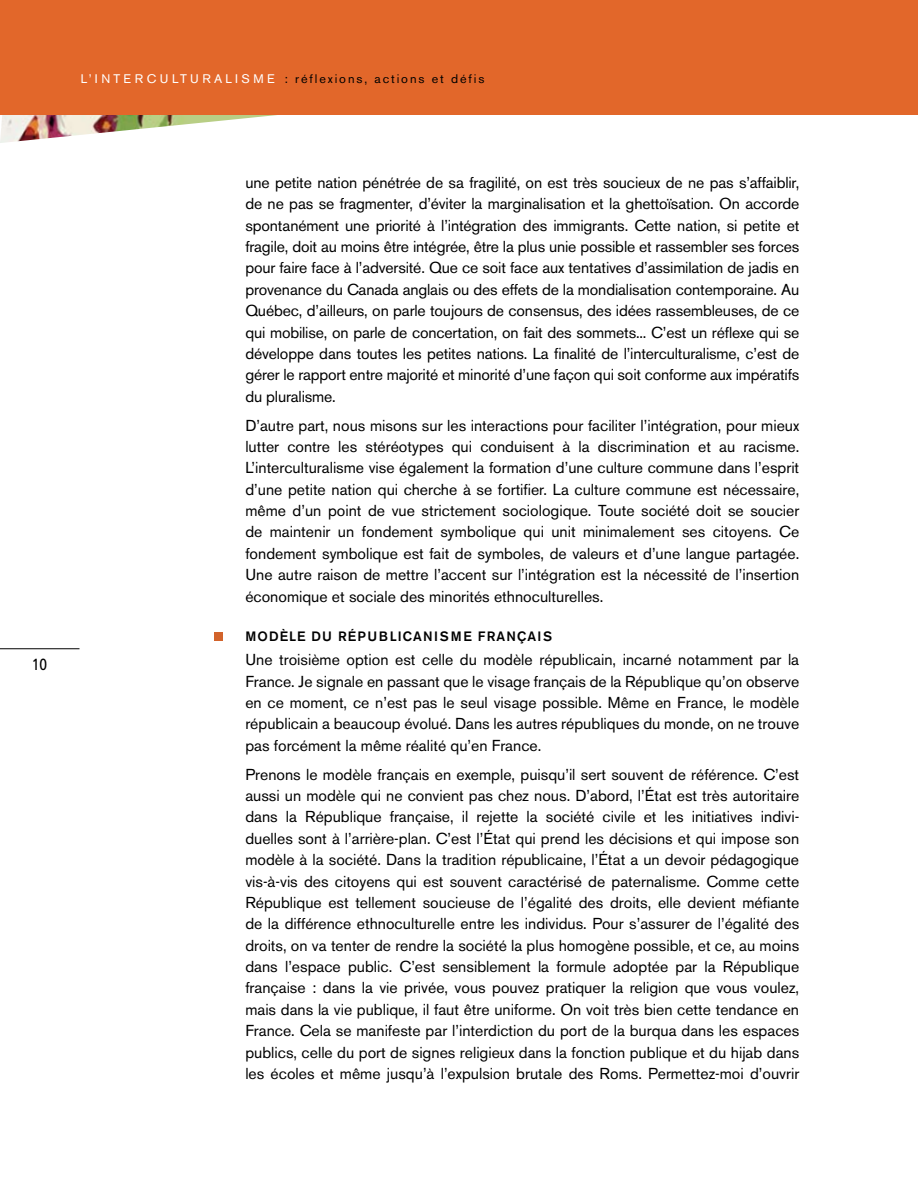
<style>
.page{position:relative;width:918px;height:1188px;background:#fff}
.page>*{position:absolute;margin:0;border:0;box-sizing:border-box;transform-origin:0 0}
.t1{font:16.2px "Frutiger";color:#000;scale:.85 1}
.t2{font:15.75px/21.3px "Akzidenz Grotesk BE";color:#000;text-align:justify}
.t3{font:500 13.5px "Akzidenz Grotesk BE";letter-spacing:.085em;color:#000}
.t4{font:12.3px "Akzidenz Grotesk BE";letter-spacing:.15em;color:#000}
.t5{font:12.3px "Akzidenz Grotesk BE";color:#fff}
</style>
<div class="page">
<img style="left:0;top:114px;width:548px;height:29px">
<div style="left:0;top:0;width:918px;height:114px;background:#e2672a"></div>
<hr style="left:0;top:649px;width:80px;height:1px;background:#000">
<div style="left:214px;top:633px;width:8px;height:8px;background:#d2632b"></div>
<p class="t5" style="left:81px;top:72px;width:26px">L’interculturalisme</p>
<p class="t4" style="left:285px;top:72px;width:201px">: réflexions, actions et défis</p>
<p class="t1" style="left:32px;top:655px;width:19px">10</p>
<p class="t2" style="left:245px;top:172px;width:556px">une petite nation pénétrée de sa fragilité, on est très soucieux de ne pas s’affaiblir, de ne pas se fragmenter, d’éviter la marginalisation et la ghettoïsation. On accorde spontanément une priorité à l’intégration des immigrants. Cette nation, si petite et fragile, doit au moins être intégrée, être la plus unie possible et rassembler ses forces pour faire face à l’adversité. Que ce soit face aux tentatives d’assimilation de jadis en provenance du Canada anglais ou des effets de la mondialisation contemporaine. Au Québec, d’ailleurs, on parle toujours de consensus, des idées rassembleuses, de ce qui mobilise, on parle de concertation, on fait des sommets... C’est un réflexe qui se développe dans toutes les petites nations. La finalité de l’interculturalisme, c’est de gérer le rapport entre majorité et minorité d’une façon qui soit conforme aux impératifs du pluralisme.</p>
<p class="t2" style="left:245px;top:414px;width:556px">D’autre part, nous misons sur les interactions pour faciliter l’intégration, pour mieux lutter contre les stéréotypes qui conduisent à la discrimination et au racisme.<br>L’interculturalisme vise également la formation d’une culture commune dans l’esprit d’une petite nation qui cherche à se fortifier. La culture commune est nécessaire, même d’un point de vue strictement sociologique. Toute société doit se soucier de maintenir un fondement symbolique qui unit minimalement ses citoyens. Ce fondement symbolique est fait de symboles, de valeurs et d’une langue partagée.<br>Une autre raison de mettre l’accent sur l’intégration est la nécessité de l’insertion économique et sociale des minorités ethnoculturelles.</p>
<p class="t3" style="left:245px;top:628px;width:77px">MODÈLE DU</p>
<p class="t3" style="left:338px;top:628px;width:96px">RÉPU BLICANISM</p>
<p class="t3" style="left:463px;top:628px;width:82px">E FRANÇAIS</p>
<p class="t2" style="left:245px;top:649px;width:555px">Une troisième option est celle du modèle républicain, incarné notamment par la France. Je signale en passant que le visage français de la République qu’on observe en ce moment, ce n’est pas le seul visage possible. Même en France, le modèle républicain a beaucoup évolué. Dans les autres républiques du monde, on ne trouve pas forcément la même réalité qu’en France.</p>
<p class="t2" style="left:245px;top:764px;width:555px">Prenons le modèle français en exemple, puisqu’il sert souvent de référence. C’est aussi un modèle qui ne convient pas chez nous. D’abord, l’État est très autoritaire dans la République française, il rejette la société civile et les initiatives indivi&shy;duelles sont à l’arrière-plan. C’est l’État qui prend les décisions et qui impose son modèle à la société. Dans la tradition républicaine, l’État a un devoir pédagogique vis-à-vis des citoyens qui est souvent caractérisé de paternalisme. Comme cette République est tellement soucieuse de l’égalité des droits, elle devient méfiante de la différence ethnoculturelle entre les individus. Pour s’assurer de l’égalité des droits, on va tenter de rendre la société la plus homogène possible, et ce, au moins dans l’espace public. C’est sensiblement la formule adoptée par la République française : dans la vie privée, vous pouvez pratiquer la religion que vous voulez, mais dans la vie publique, il faut être uniforme. On voit très bien cette tendance en France. Cela se manifeste par l’interdiction du port de la burqua dans les espaces publics, celle du port de signes religieux dans la fonction publique et du hijab dans les écoles et même jusqu’à l’expulsion brutale des Roms. Permettez-moi d’ouvrir</p>
</div>
